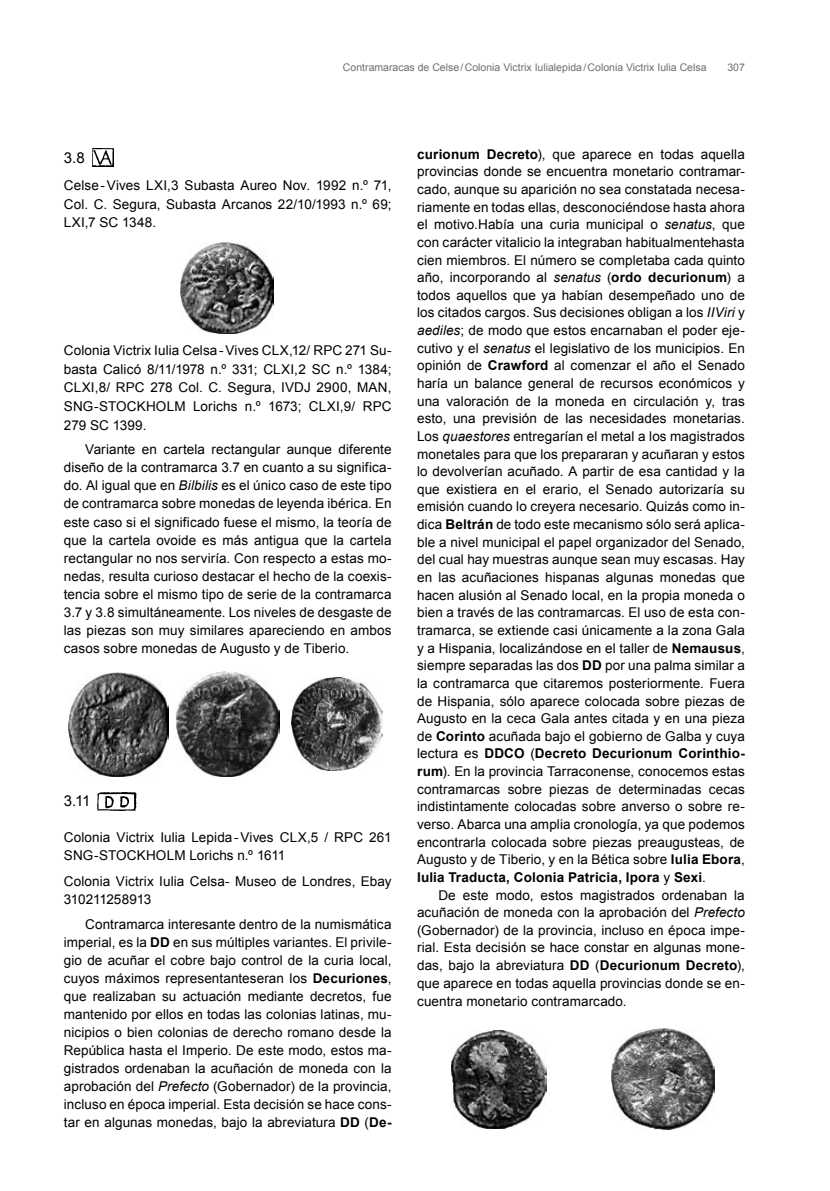
<style>
.page{position:relative;width:830px;height:1191px;background:#fff}
.page>*{position:absolute;margin:0;border:0;box-sizing:border-box;transform-origin:0 0}
.t1{font:15px "Arial";color:#000}
.t2{font:13.5px/17.7px "Arial";letter-spacing:.01em;color:#000;text-align:justify}
.t3{font:10.5px "Arial";color:#706f6f}
.s1{font-style:italic}
.s2{font-weight:700}
</style>
<div class="page">
<img style="left:92px;top:149px;width:22px;height:17px">
<img style="left:180px;top:242px;width:93px;height:91px">
<img style="left:68px;top:672px;width:101px;height:104px">
<img style="left:176px;top:671px;width:104px;height:105px">
<img style="left:291px;top:677px;width:91px;height:93px">
<img style="left:98px;top:792px;width:39px;height:18px">
<img style="left:451px;top:1030px;width:95px;height:98px">
<img style="left:611px;top:1028px;width:103px;height:102px">
<p class="t3" style="left:343px;top:62px;width:365px">Contramaracas de Celse/Colonia Victrix Iulialepida/Colonia Victrix Iulia Celsa</p>
<p class="t3" style="left:727px;top:62px;width:19px">307</p>
<p class="t1" style="left:64px;top:149px;width:23px">3.8</p>
<p class="t2" style="left:64px;top:176px;width:329px;line-height:18.8px">Celse-Vives LXI,3 Subasta Aureo Nov. 1992 n.º 71, Col. C. Segura, Subasta Arcanos 22/10/1993 n.º 69; LXI,7 SC 1348.</p>
<p class="t2" style="left:64px;top:341px;width:329px;line-height:18.8px">Colonia Victrix Iulia Celsa-Vives CLX,12/ RPC 271 Su&shy;basta Calicó 8/11/1978 n.º 331; CLXI,2 SC n.º 1384; CLXI,8/ RPC 278 Col. C. Segura, IVDJ 2900, MAN, SNG-STOCKHOLM Lorichs n.º 1673; CLXI,9/ RPC 279 SC 1399.</p>
<p class="t2" style="left:64px;top:440px;width:329px;text-indent:21px">Variante en cartela rectangular aunque diferente diseño de la contramarca 3.7 en cuanto a su significa&shy;do. Al igual que en <span class="s1">Bilbilis</span> es el único caso de este tipo de contramarca sobre monedas de leyenda ibérica. En este caso si el significado fuese el mismo, la teoría de que la cartela ovoide es más antigua que la cartela rectangular no nos serviría. Con respecto a estas mo&shy;nedas, resulta curioso destacar el hecho de la coexis&shy;tencia sobre el mismo tipo de serie de la contramarca 3.7 y 3.8 simultáneamente. Los niveles de desgaste de las piezas son muy similares apareciendo en ambos casos sobre monedas de Augusto y de Tiberio.</p>
<p class="t1" style="left:64px;top:792px;width:28px">3.11</p>
<p class="t2" style="left:64px;top:827px;width:329px;line-height:18.8px">Colonia Victrix Iulia Lepida-Vives CLX,5 / RPC 261<br>SNG-STOCKHOLM Lorichs n.º 1611</p>
<p class="t2" style="left:64px;top:871px;width:329px;line-height:18.8px">Colonia Victrix Iulia Celsa- Museo de Londres, Ebay<br>310211258913</p>
<p class="t2" style="left:64px;top:915px;width:329px;text-indent:21px">Contramarca interesante dentro de la numismática imperial, es la <span class="s2">DD</span> en sus múltiples variantes. El privile&shy;gio de acuñar el cobre bajo control de la curia local, cuyos máximos representanteseran los <span class="s2">Decuriones</span>, que realizaban su actuación mediante decretos, fue mantenido por ellos en todas las colonias latinas, mu&shy;nicipios o bien colonias de derecho romano desde la República hasta el Imperio. De este modo, estos ma&shy;gistrados ordenaban la acuñación de moneda con la aprobación del <span class="s1">Prefecto</span> (Gobernador) de la provincia, incluso en época imperial. Esta decisión se hace cons&shy;tar en algunas monedas, bajo la abreviatura <span class="s2">DD</span> (<span class="s2">De-</span></p>
<p class="t2" style="left:417px;top:145px;width:329px"><span class="s2">curionum Decreto</span>), que aparece en todas aquella provincias donde se encuentra monetario contramar&shy;cado, aunque su aparición no sea constatada necesa&shy;riamente en todas ellas, desconociéndose hasta ahora el motivo.Había una curia municipal o <span class="s1">senatus</span>, que con carácter vitalicio la integraban habitualmentehasta cien miembros. El número se completaba cada quinto año, incorporando al <span class="s1">senatus</span> (<span class="s2">ordo decurionum</span>) a todos aquellos que ya habían desempeñado uno de los citados cargos. Sus decisiones obligan a los <span class="s1">IIViri</span> y <span class="s1">aediles</span>; de modo que estos encarnaban el poder eje&shy;cutivo y el <span class="s1">senatus</span> el legislativo de los municipios. En opinión de <span class="s2">Crawford</span> al comenzar el año el Senado haría un balance general de recursos económicos y una valoración de la moneda en circulación y, tras esto, una previsión de las necesidades monetarias.<br>Los <span class="s1">quaestores</span> entregarían el metal a los magistrados monetales para que los prepararan y acuñaran y estos lo devolverían acuñado. A partir de esa cantidad y la que existiera en el erario, el Senado autorizaría su emisión cuando lo creyera necesario. Quizás como in&shy;dica <span class="s2">Beltrán</span> de todo este mecanismo sólo será aplica&shy;ble a nivel municipal el papel organizador del Senado, del cual hay muestras aunque sean muy escasas. Hay en las acuñaciones hispanas algunas monedas que hacen alusión al Senado local, en la propia moneda o bien a través de las contramarcas. El uso de esta con&shy;tramarca, se extiende casi únicamente a la zona Gala y a Hispania, localizándose en el taller de <span class="s2">Nemausus</span>, siempre separadas las dos <span class="s2">DD</span> por una palma similar a la contramarca que citaremos posteriormente. Fuera de Hispania, sólo aparece colocada sobre piezas de Augusto en la ceca Gala antes citada y en una pieza de <span class="s2">Corinto</span> acuñada bajo el gobierno de Galba y cuya lectura es <span class="s2">DDCO</span> (<span class="s2">Decreto Decurionum Corinthio&shy;rum</span>). En la provincia Tarraconense, conocemos estas contramarcas sobre piezas de determinadas cecas indistintamente colocadas sobre anverso o sobre re&shy;verso. Abarca una amplia cronología, ya que podemos encontrarla colocada sobre piezas preaugusteas, de Augusto y de Tiberio, y en la Bética sobre <span class="s2">Iulia Ebora</span>, <span class="s2">Iulia Traducta, Colonia Patricia, Ipora</span> y <span class="s2">Sexi</span>.</p>
<p class="t2" style="left:417px;top:886px;width:329px;text-indent:21px">De este modo, estos magistrados ordenaban la acuñación de moneda con la aprobación del <span class="s1">Prefecto </span>(Gobernador) de la provincia, incluso en época impe&shy;rial. Esta decisión se hace constar en algunas mone&shy;das, bajo la abreviatura <span class="s2">DD</span> (<span class="s2">Decurionum Decreto</span>), que aparece en todas aquella provincias donde se en&shy;cuentra monetario contramarcado.</p>
</div>
